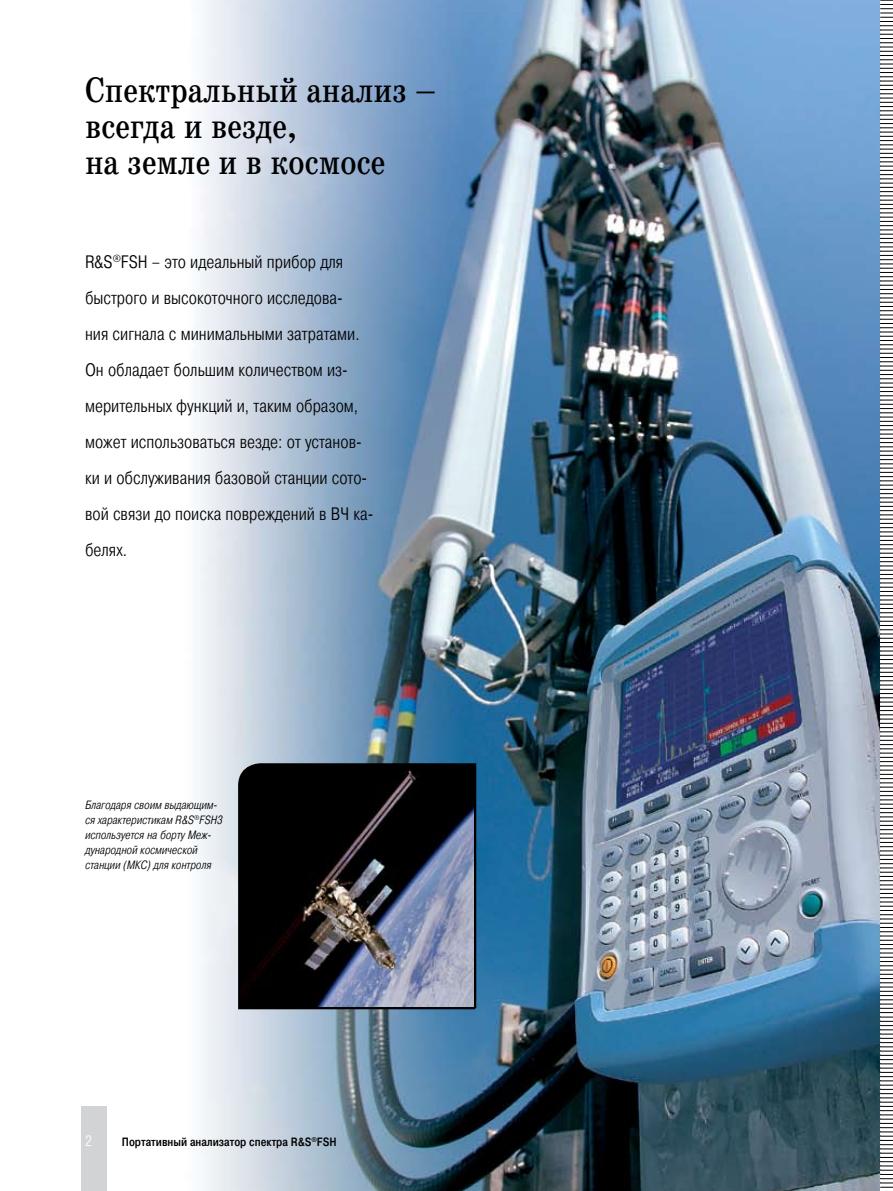
<style>
.page{position:relative;width:893px;height:1191px;background:#fff}
.page>*{position:absolute;margin:0;border:0;box-sizing:border-box;transform-origin:0 0}
.t1{font:36px/36px "School Book Cond";color:#000}
.t2{font:300 18px/36px "Pragmatica Cond";color:#000}
.t3{font:italic 300 12px/15px "Pragmatica Cond";color:#000}
.t4{font:500 12px "Pragmatica Cond";color:#000}
</style>
<div class="page">
<img style="left:106px;top:0;width:773px;height:1191px">
<img style="left:237px;top:762px;width:240px;height:248px">
<svg style="left:880px;top:0;width:13px;height:1188px"></svg>
<div style="left:81px;top:1106px;width:25px;height:85px;background:#d1d3d4"></div>
<h1 class="t1" style="left:85px;top:73px;width:353px">Спектральный анализ – всегда и везде,<br>на земле и в космосе</h1>
<p class="t2" style="left:85px;top:244px;width:290px">R&amp;S<sup>®</sup>FSH – это идеальный прибор для быст-рого и высокоточного исследова-<br>ния сигнала с минимальными затратами.<br>Он обладает большим количеством из&shy;мерительных функций и, таким образом, может использоваться везде: от установ&shy;ки и обслуживания базовой станции сото&shy;вой связи до поиска повреждений в ВЧ ка&shy;белях.</p>
<p class="t3" style="left:85px;top:797px;width:139px">Благодаря своим выдающим&shy;ся характеристикам R&amp;S<sup>®</sup>FSH3 используется на борту Меж&shy;дународной космической станции (МКС) для контроля</p>
<p class="t4" style="left:122px;top:1135px;width:216px">Портативный анализатор спектра R&amp;S<sup>®</sup>FSH</p>
</div>
